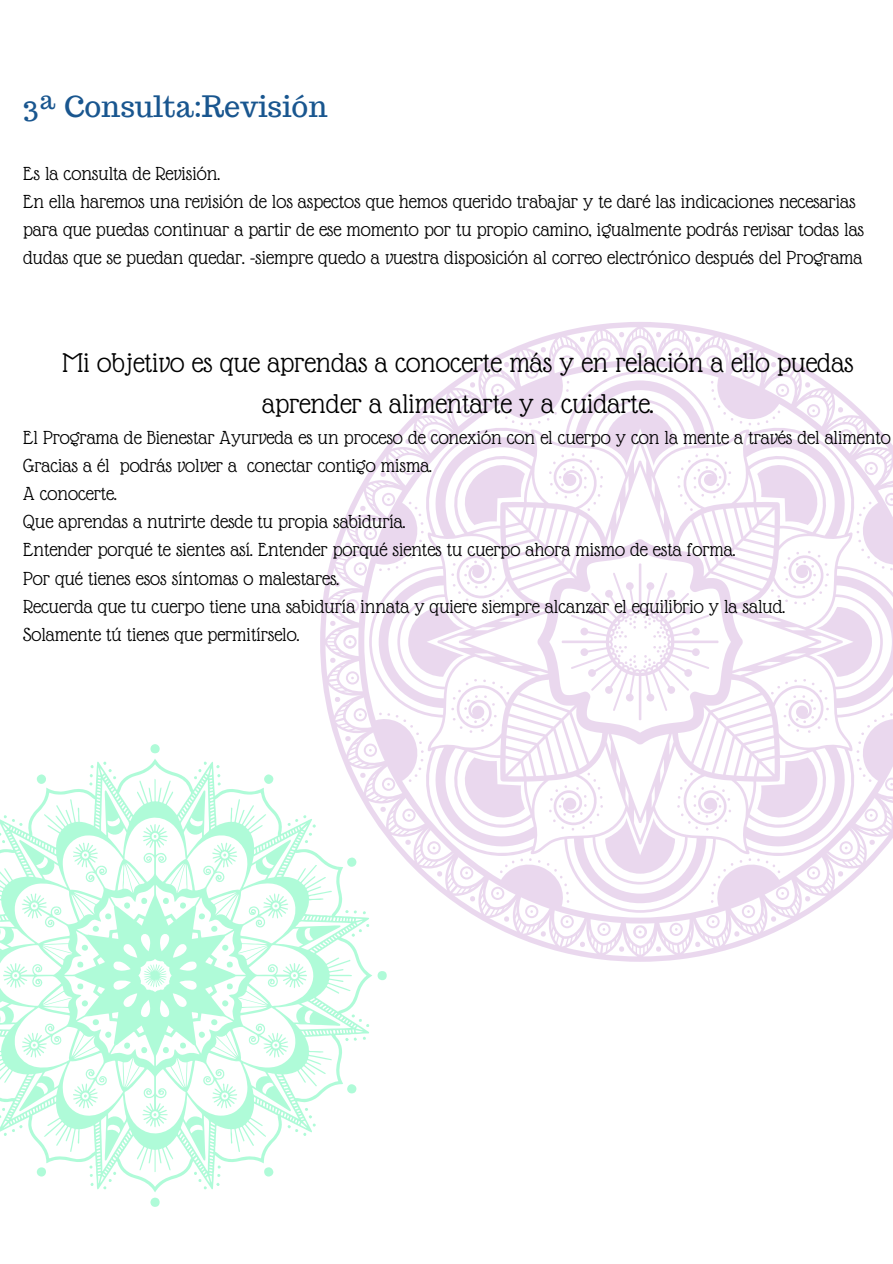
<style>
.page{position:relative;width:893px;height:1264px;background:#fff}
.page>*{position:absolute;margin:0;border:0;box-sizing:border-box;transform-origin:0 0}
.t1{font:29.55px/40.5px "Glass Antiqua";color:#000;text-align:center}
.t2{font:28.95px "Trocchi";color:#19568f}
.t3{font:20.55px/28px "Glass Antiqua";color:#000}
</style>
<div class="page">
<svg style="left:0;top:744px;width:387px;height:462px"></svg>
<svg style="left:320px;top:322px;width:572px;height:639px"></svg>
<h2 class="t2" style="left:23px;top:87px;width:306px">3ª Consulta:Revisión</h2>
<p class="t3" style="left:23px;top:159px;width:842px">Es la consulta de Revisión.<br>En ella haremos una revisión de los aspectos que hemos querido trabajar y te daré las indicaciones necesarias para que puedas continuar a partir de ese momento por tu propio camino, igualmente podrás revisar todas las dudas que se puedan quedar. -siempre quedo a vuestra disposición al correo electrónico después del Programa</p>
<h1 class="t1" style="left:62px;top:342px;width:792px">Mi objetivo es que aprendas a conocerte más y en relación a ello puedas aprender a alimentarte y a cuidarte.</h1>
<p class="t3" style="left:23px;top:423px;width:869px">El Programa de Bienestar Ayurveda es un proceso de conexión con el cuerpo y con la mente a través del alimento Gracias a él podrás volver a conectar contigo misma.<br>A conocerte.<br>Que aprendas a nutrirte desde tu propia sabiduría.<br>Entender porqué te sientes así. Entender porqué sientes tu cuerpo ahora mismo de esta forma.<br>Por qué tienes esos síntomas o malestares.<br>Recuerda que tu cuerpo tiene una sabiduría innata y quiere siempre alcanzar el equilibrio y la salud.<br>Solamente tú tienes que permitírselo.</p>
</div>
